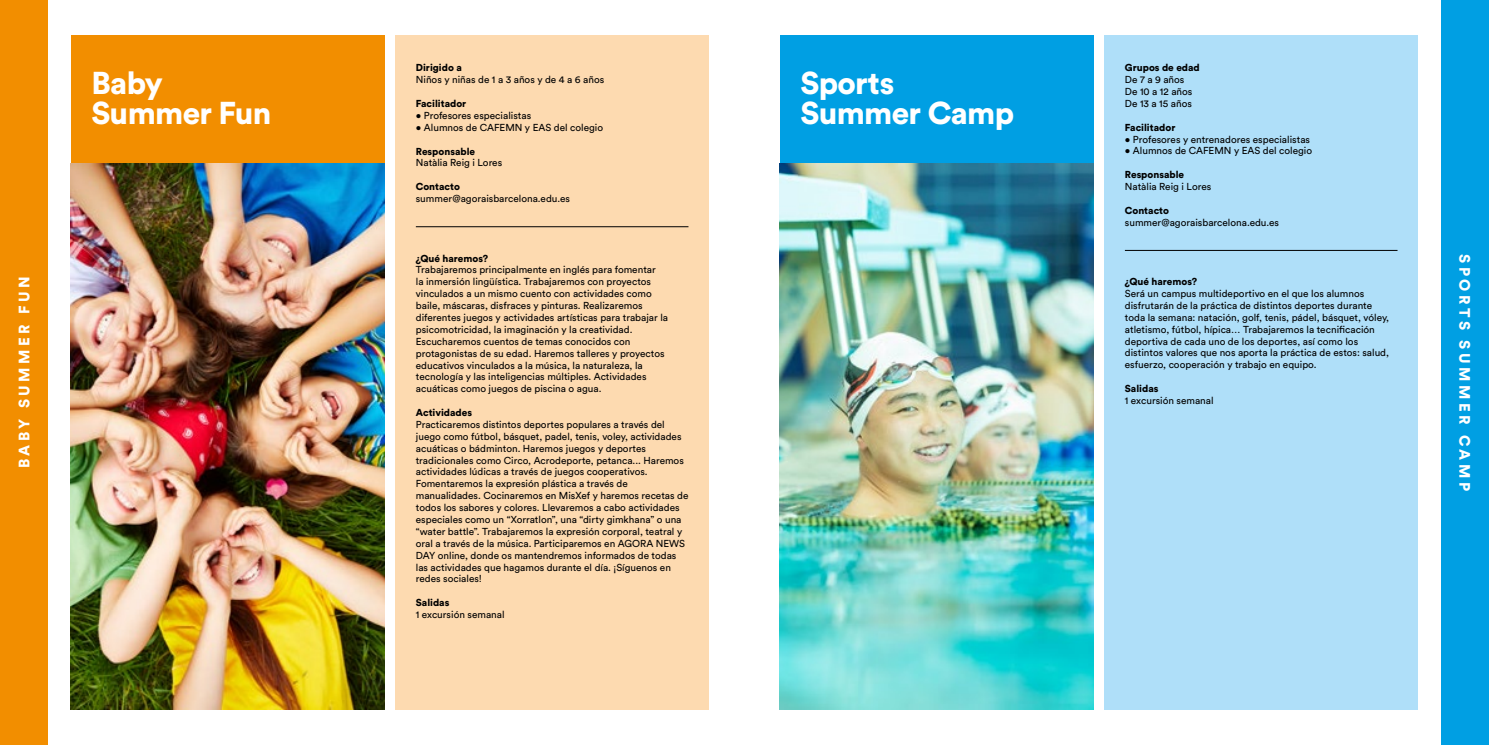
<style>
.page{position:relative;width:1489px;height:745px;background:#fff}
.page>*{position:absolute;margin:0;border:0;box-sizing:border-box;transform-origin:0 0}
.t1{font:900 31.25px/30px "Circular Std";letter-spacing:-.02em;color:#fff}
.t2{font:900 15px "Circular Std";letter-spacing:.23em;color:#fff}
.t3{font:10px/11.9px "Circular Std";color:#000}
.t4{font:900 10px "Circular Std";color:#000}
</style>
<div class="page">
<div style="left:71px;top:35px;width:313px;height:128px;background:#f28e00"></div>
<div style="left:780px;top:35px;width:313px;height:128px;background:#009fe3"></div>
<div style="left:395px;top:35px;width:314px;height:674px;background:#fddab0"></div>
<div style="left:1104px;top:35px;width:313px;height:674px;background:#afdff9"></div>
<img style="left:71px;top:163px;width:313px;height:546px">
<img style="left:780px;top:163px;width:313px;height:546px">
<hr style="left:416px;top:226px;width:272px;height:1px;background:#000">
<hr style="left:1124px;top:250px;width:273px;height:1px;background:#000">
<div style="left:0;top:0;width:48px;height:744px;background:#f28e00"></div>
<div style="left:1440px;top:0;width:48px;height:744px;background:#009fe3"></div>
<h2 class="t2" style="left:14px;top:468px;width:193px;rotate:-90deg">BABY SUMMER FUN</h2>
<p class="t4" style="left:416px;top:61px;width:48px">Dirigido a</p>
<p class="t3" style="left:416px;top:74px;width:190px">Niños y niñas de 1 a 3 años y de 4 a 6 años</p>
<p class="t4" style="left:416px;top:97px;width:52px">Facilitador</p>
<p class="t3" style="left:416px;top:109px;width:117px">• Profesores especialistas</p>
<p class="t3" style="left:416px;top:121px;width:189px">• Alumnos de CAFEMN y EAS del colegio</p>
<p class="t4" style="left:416px;top:144px;width:61px">Responsable</p>
<p class="t3" style="left:416px;top:157px;width:88px">Natàlia Reig i Lores</p>
<p class="t4" style="left:416px;top:180px;width:46px">Contacto</p>
<p class="t3" style="left:416px;top:192px;width:156px">summer@agoraisbarcelona.edu.es</p>
<h1 class="t1" style="left:91px;top:67px;width:181px">Baby<br>Summer Fun</h1>
<h1 class="t1" style="left:800px;top:67px;width:215px">Sports<br>Summer Camp</h1>
<p class="t4" style="left:416px;top:251px;width:74px">¿Qué haremos?</p>
<p class="t3" style="left:416px;top:264px;width:254px">Trabajaremos principalmente en inglés para fomentar<br>la inmersión lingüística. Trabajaremos con proyectos vinculados a un mismo cuento con actividades como baile, máscaras, disfraces y pinturas. Realizaremos diferentes juegos y actividades artísticas para trabajar la psicomotricidad, la imaginación y la creatividad.<br>Escucharemos cuentos de temas conocidos con protagonistas de su edad. Haremos talleres y proyectos educativos vinculados a la música, la naturaleza, la tecnología y las inteligencias múltiples. Actividades acuáticas como juegos de piscina o agua.</p>
<p class="t4" style="left:416px;top:405px;width:58px">Actividades</p>
<p class="t3" style="left:416px;top:418px;width:274px">Practicaremos distintos deportes populares a través del juego como fútbol, básquet, padel, tenis, voley, actividades acuáticas o bádminton. Haremos juegos y deportes tradicionales como Circo, Acrodeporte, petanca... Haremos actividades lúdicas a través de juegos cooperativos.<br>Fomentaremos la expresión plástica a través de manualidades. Cocinaremos en MisXef y haremos recetas de todos los sabores y colores. Llevaremos a cabo actividades especiales como un “Xorratlon”, una “dirty gimkhana” o una “water battle”. Trabajaremos la expresión corporal, teatral y oral a través de la música. Participaremos en AGORA NEWS DAY online, donde os mantendremos informados de todas las actividades que hagamos durante el día. ¡Síguenos en redes sociales!</p>
<p class="t4" style="left:416px;top:595px;width:35px">Salidas</p>
<p class="t3" style="left:416px;top:608px;width:90px">1 excursión semanal</p>
<p class="t4" style="left:1124px;top:61px;width:76px">Grupos de edad</p>
<p class="t3" style="left:1124px;top:73px;width:69px">De 7 a 9 años<br>De 10 a 12 años<br>De 13 a 15 años</p>
<p class="t4" style="left:1124px;top:120px;width:52px">Facilitador</p>
<p class="t3" style="left:1124px;top:133px;width:187px">• Profesores y entrenadores especialistas</p>
<p class="t3" style="left:1124px;top:145px;width:189px">• Alumnos de CAFEMN y EAS del colegio</p>
<p class="t4" style="left:1124px;top:168px;width:61px">Responsable</p>
<p class="t3" style="left:1124px;top:180px;width:88px">Natàlia Reig i Lores</p>
<p class="t4" style="left:1124px;top:203px;width:46px">Contacto</p>
<p class="t3" style="left:1124px;top:216px;width:156px">summer@agoraisbarcelona.edu.es</p>
<p class="t4" style="left:1124px;top:275px;width:74px">¿Qué haremos?</p>
<p class="t3" style="left:1124px;top:287px;width:266px">Será un campus multideportivo en el que los alumnos disfrutarán de la práctica de distintos deportes durante toda la semana: natación, golf, tenis, pádel, básquet, vóley, atletismo, fútbol, hípica… Trabajaremos la tecnificación deportiva de cada uno de los deportes, así como los distintos valores que nos aporta la práctica de estos: salud, esfuerzo, cooperación y trabajo en equipo.</p>
<p class="t4" style="left:1124px;top:381px;width:35px">Salidas</p>
<p class="t3" style="left:1124px;top:394px;width:90px">1 excursión semanal</p>
<h2 class="t2" style="left:1474px;top:254px;width:238px;rotate:90deg">SPORTS SUMMER CAMP</h2>
</div>
